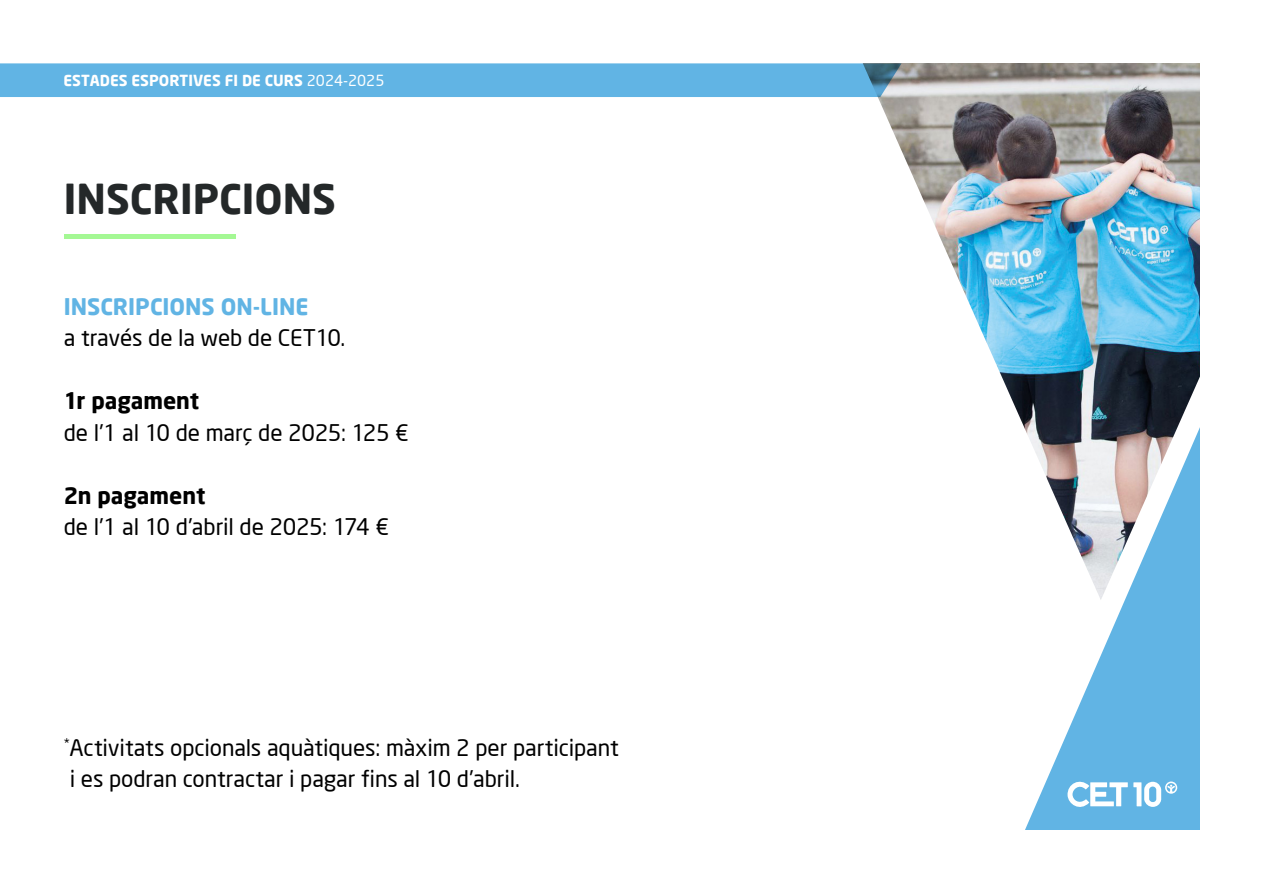
<style>
.page{position:relative;width:1263px;height:893px;background:#fff}
.page>*{position:absolute;margin:0;border:0;box-sizing:border-box;transform-origin:0 0}
.t1{font:700 40.5px "Neo Sans";color:#242829}
.t2{font:22.5px/31.5px "Neo Sans";letter-spacing:-.005em;color:#000}
.t3{font:700 22.5px "Neo Sans";letter-spacing:-.005em;color:#000}
.t4{font:700 22.5px "Neo Sans";color:#61b4e4}
.t5{font:700 15px "Neo Sans";color:#fff}
.s1{font-weight:400}
</style>
<div class="page">
<div style="left:0;top:63px;width:828px;height:34px;background:#61b4e4"></div>
<img style="left:834px;top:63px;width:365px;height:346px">
<img style="left:1016px;top:135px;width:183px;height:694px">
<svg style="left:1067px;top:777px;width:110px;height:35px"></svg>
<div style="left:64px;top:234px;width:171px;height:5px;background:#a4f894"></div>
<p class="t5" style="left:64px;top:71px;width:322px">ESTADES ESPORTIVES FI DE CURS <span class="s1">2024-2025</span></p>
<h1 class="t1" style="left:64px;top:173px;width:274px">INSCRIPCIONS</h1>
<p class="t4" style="left:64px;top:292px;width:246px">INSCRIPCIONS ON-LINE</p>
<p class="t2" style="left:64px;top:322px;width:283px">a través de la web de CET10.</p>
<p class="t3" style="left:64px;top:387px;width:137px">1r pagament</p>
<p class="t2" style="left:64px;top:417px;width:346px">de l’1 al 10 de març de 2025: 125 €</p>
<p class="t3" style="left:64px;top:481px;width:143px">2n pagament</p>
<p class="t2" style="left:64px;top:511px;width:327px">de l’1 al 10 d’abril de 2025: 174 €</p>
<p class="t2" style="left:64px;top:732px;width:556px"><sup>*</sup>Activitats opcionals aquàtiques: màxim 2 per participant i es podran contractar i pagar fins al 10 d’abril.</p>
</div>
